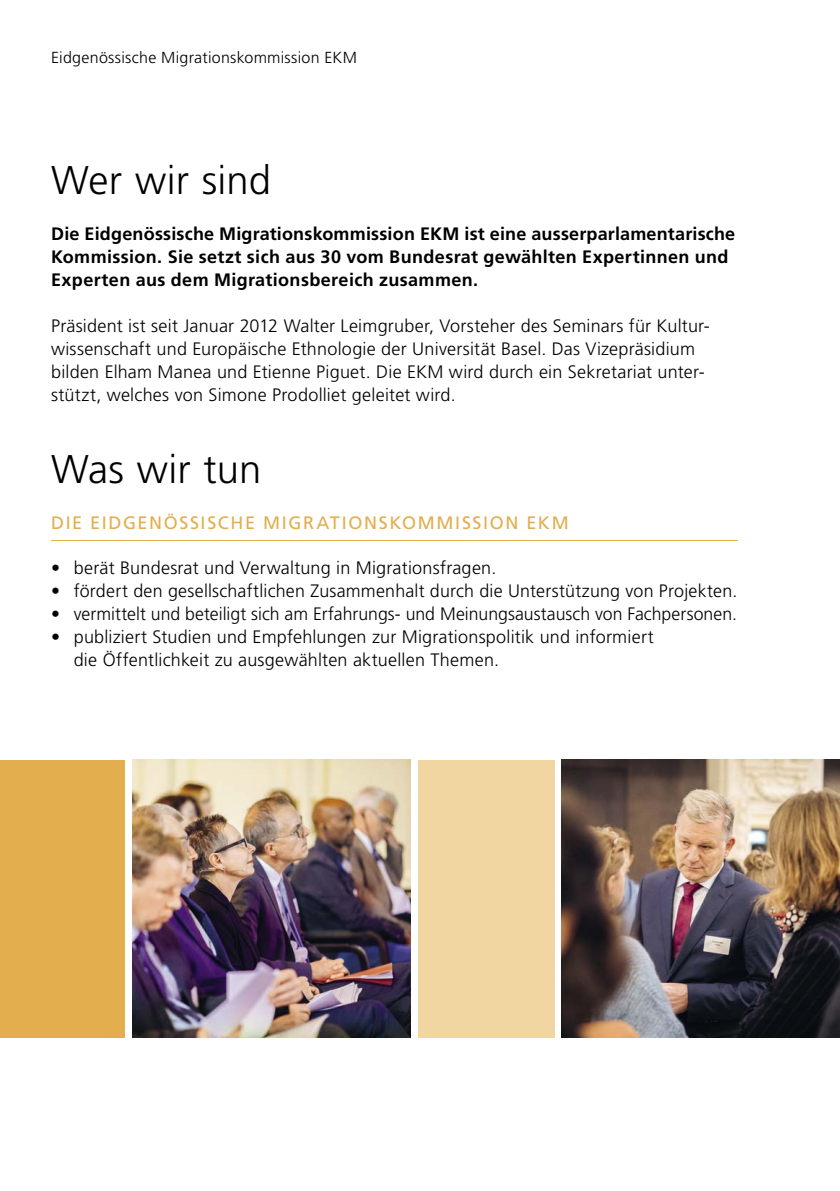
<style>
.page{position:relative;width:840px;height:1191px;background:#fff}
.page>*{position:absolute;margin:0;border:0;box-sizing:border-box;transform-origin:0 0}
.Untertitel{font:300 40px "Frutiger LT Std";letter-spacing:.005em;color:#000}
.Grundschrift_9pt{font:300 18px/23px "Frutiger LT Std";letter-spacing:.01em;color:#000}
.Lead{font:700 18px/23px "Frutiger LT Std";letter-spacing:.015em;color:#000}
.Zwischentitel{font:18px "Frutiger LT Std";letter-spacing:.09em;color:#e2ae4e}
.t1{font:300 16px "Frutiger LT Std";letter-spacing:.015em;color:#000}
</style>
<div class="page">
<img style="left:561px;top:760px;width:278px;height:277px">
<div style="left:0;top:760px;width:125px;height:277px;background:#e2ae4e"></div>
<div style="left:418px;top:760px;width:136px;height:277px;background:#f1d6a2"></div>
<hr style="left:51px;top:540px;width:686px;height:1px;background:#e2ae4e">
<img style="left:132px;top:760px;width:278px;height:277px">
<p class="t1" style="left:51px;top:48px;width:307px">Eidgenössische Migrationskommission EKM</p>
<h2 class="Untertitel" style="left:51px;top:158px;width:221px">Wer wir sind</h2>
<p class="Lead" style="left:51px;top:222px;width:685px">Die Eidgenössische Migrationskommission EKM ist eine ausserparlamentarische<br>Kommission. Sie setzt sich aus 30 vom Bundesrat gewählten Expertinnen und<br>Experten aus dem Migrationsbereich zusammen.</p>
<p class="Grundschrift_9pt" style="left:51px;top:314px;width:658px">Präsident ist seit Januar 2012 Walter Leimgruber, Vorsteher des Seminars für Kultur&shy;wissenschaft und Europäische Ethnologie der Universität Basel. Das Vizepräsidium bilden Elham Manea und Etienne Piguet. Die EKM wird durch ein Sekretariat unter&shy;stützt, welches von Simone Prodolliet geleitet wird.</p>
<h2 class="Untertitel" style="left:51px;top:446px;width:212px">Was wir tun</h2>
<h3 class="Zwischentitel" style="left:51px;top:512px;width:519px">DIE EIDGENÖSSISCHE MIGRATIONSKOMMISSION EKM</h3>
<p class="Grundschrift_9pt" style="left:51px;top:557px;width:446px">• berät Bundesrat und Verwaltung in Migrationsfragen.</p>
<p class="Grundschrift_9pt" style="left:51px;top:580px;width:687px">• fördert den gesellschaftlichen Zusammenhalt durch die Unterstützung von Projekten.</p>
<p class="Grundschrift_9pt" style="left:51px;top:603px;width:687px">• vermittelt und beteiligt sich am Erfahrungs- und Meinungsaustausch von Fachpersonen.</p>
<p class="Grundschrift_9pt" style="left:74px;top:626px;width:581px;text-indent:-23px">• publiziert Studien und Empfehlungen zur Migrationspolitik und informiert die Öffentlichkeit zu ausgewählten aktuellen Themen.</p>
</div>
